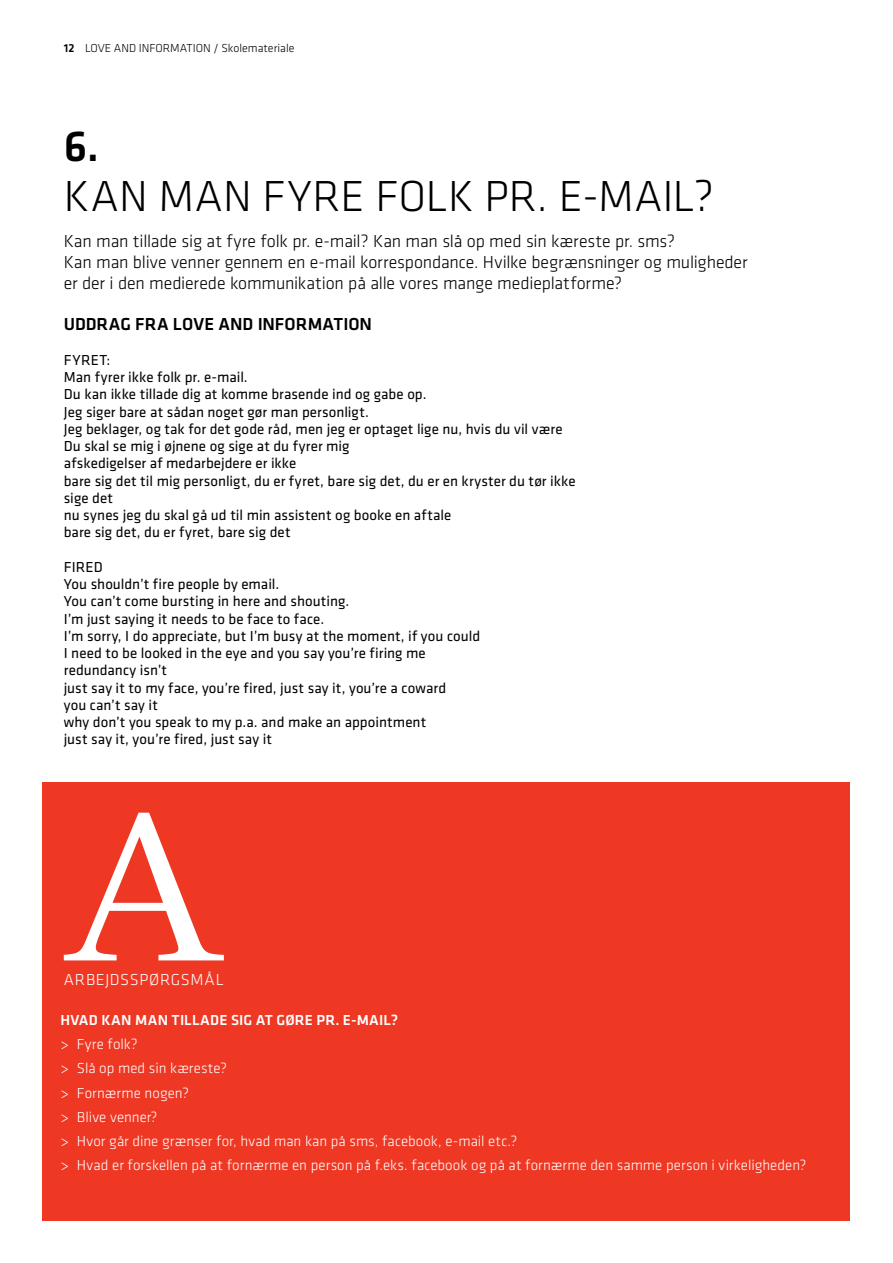
<style>
.page{position:relative;width:893px;height:1263px;background:#fff}
.page>*{position:absolute;margin:0;border:0;box-sizing:border-box;transform-origin:0 0}
.t1{font:300 45px "Klavika";letter-spacing:.005em;color:#000}
.t2{font:500 45px "Klavika";color:#000}
.t3{font:300 18px/21px "Klavika";letter-spacing:-.015em;color:#000}
.t4{font:500 18px "Klavika";color:#000}
.t5{font:300 16.5px "Klavika";letter-spacing:.045em;color:#fff}
.t6{font:15px/17.2px "Klavika";letter-spacing:.005em;color:#000}
.t7{font:300 15px/24.3px "Klavika";color:#fff}
.t8{font:500 15px "Klavika";color:#fff}
.t9{font:300 12px "Klavika";color:#000}
.s1{font-weight:500}
</style>
<div class="page">
<div style="left:43px;top:782px;width:807px;height:438px;background:#ee3824"></div>
<svg style="left:64px;top:813px;width:160px;height:147px"></svg>
<p class="t9" style="left:64px;top:41px;width:232px"><span class="s1">12</span> Love and information / Skolemateriale</p>
<h1 class="t2" style="left:64px;top:122px;width:37px">6.</h1>
<h1 class="t1" style="left:64px;top:171px;width:652px">Kan man fyre folk pr. e-mail?</h1>
<p class="t3" style="left:64px;top:231px;width:685px">Kan man tillade sig at fyre folk pr. e-mail? Kan man slå op med sin kæreste pr. sms?<br>Kan man blive venner gennem en e-mail korrespondance. Hvilke begrænsninger og muligheder er der i den medierede kommunikation på alle vores mange medieplatforme?</p>
<p class="t4" style="left:64px;top:315px;width:23px">UDDRAG</p>
<p class="t4" style="left:135px;top:315px;width:12px">FRA</p>
<p class="t4" style="left:173px;top:315px;width:201px">LOVE AND INFORMATION</p>
<p class="t6" style="left:64px;top:351px;width:513px">FYRET:<br>Man fyrer ikke folk pr. e-mail.<br>Du kan ikke tillade dig at komme brasende ind og gabe op.<br>Jeg siger bare at sådan noget gør man personligt.<br>Jeg beklager, og tak for det gode råd, men jeg er optaget lige nu, hvis du vil være Du skal se mig i øjnene og sige at du fyrer mig<br>afskedigelser af medarbejdere er ikke<br>bare sig det til mig personligt, du er fyret, bare sig det, du er en kryster du tør ikke sige det<br>nu synes jeg du skal gå ud til min assistent og booke en aftale<br>bare sig det, du er fyret, bare sig det</p>
<p class="t6" style="left:64px;top:558px;width:418px">FIRED<br>You shouldn’t fire people by email.<br>You can’t come bursting in here and shouting.<br>I’m just saying it needs to be face to face.<br>I’m sorry, I do appreciate, but I’m busy at the moment, if you could I need to be looked in the eye and you say you’re firing me redundancy isn’t<br>just say it to my face, you’re fired, just say it, you’re a coward<br>you can’t say it<br>why don’t you speak to my p.a. and make an appointment<br>just say it, you’re fired, just say it</p>
<p class="t5" style="left:64px;top:970px;width:162px">Arbejdsspørgsmål</p>
<p class="t8" style="left:60px;top:1012px;width:10px">HVAD</p>
<p class="t8" style="left:101px;top:1012px;width:11px">KAN</p>
<p class="t8" style="left:135px;top:1012px;width:12px">MAN</p>
<p class="t8" style="left:172px;top:1012px;width:9px">TILLADE</p>
<p class="t8" style="left:231px;top:1012px;width:56px">SIG ATGØRE</p>
<p class="t8" style="left:316px;top:1012px;width:50px">PR. E-MAIL</p>
<p class="t8" style="left:391px;top:1012px;width:9px">?</p>
<p class="t7" style="left:60px;top:1032px;width:748px">&gt; Fyre folk?<br>&gt; Slå op med sin kæreste?<br>&gt; Fornærme nogen?<br>&gt; Blive venner?<br>&gt; Hvor går dine grænser for, hvad man kan på sms, facebook, e-mail etc.?<br>&gt; Hvad er forskellen på at fornærme en person på f.eks. facebook og på at fornærme den samme person i virkeligheden?</p>
</div>
